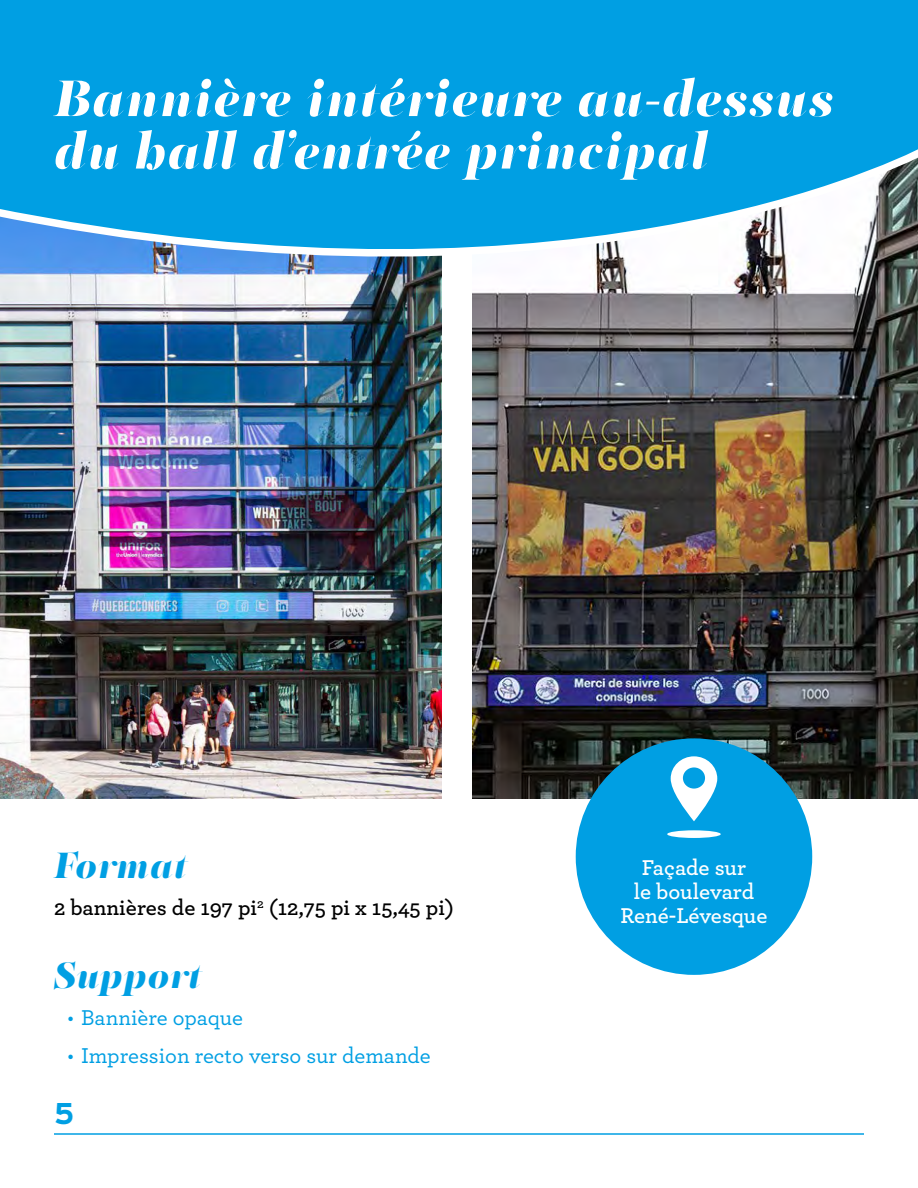
<style>
.page{position:relative;width:918px;height:1188px;background:#fff}
.page>*{position:absolute;margin:0;border:0;box-sizing:border-box;transform-origin:0 0}
.t1{font:italic 900 52.5px/52.5px "PF Regal Finesse Pro";letter-spacing:.025em;color:#fff}
.t2{font:italic 900 37.5px "PF Regal Finesse Pro";letter-spacing:.025em;color:#009fe3}
.t3{font:700 30px "Interstate";color:#009fe3}
.t4{font:500 22.5px "Archer";color:#009fe3}
.t5{font:600 22.5px "Archer";color:#000}
.t6{font:600 22.5px/24px "Archer";letter-spacing:-.01em;color:#fff;text-align:center}
</style>
<div class="page">
<hr style="left:54px;top:1133px;width:810px;height:2px;background:#009fe3">
<img style="left:0;top:335px;width:442px;height:464px">
<img style="left:472px;top:335px;width:446px;height:464px">
<svg style="left:0;top:0;width:918px;height:335px;background:#35a4d6"></svg>
<div style="left:576px;top:738px;width:236px;height:237px;background:#009fe3;border-radius:50%"></div>
<svg style="left:667px;top:756px;width:54px;height:82px"></svg>
<p class="t1" style="left:54px;top:74px;width:781px">Bannière intérieure au-dessus du hall d’entrée principal</p>
<p class="t2" style="left:54px;top:842px;width:134px">Format</p>
<p class="t5" style="left:54px;top:891px;width:401px">2 bannières de 197 pi<sup>2</sup> (12,75 pi x 15,45 pi)</p>
<p class="t2" style="left:54px;top:952px;width:148px">Support</p>
<p class="t4" style="left:68px;top:1002px;width:177px">• Bannière opaque</p>
<p class="t4" style="left:68px;top:1039px;width:365px">• Impression recto verso sur demande</p>
<p class="t3" style="left:54px;top:1097px;width:22px">5</p>
<p class="t6" style="left:620px;top:854px;width:149px">Façade sur<br>le boulevard<br>René-Lévesque</p>
</div>
